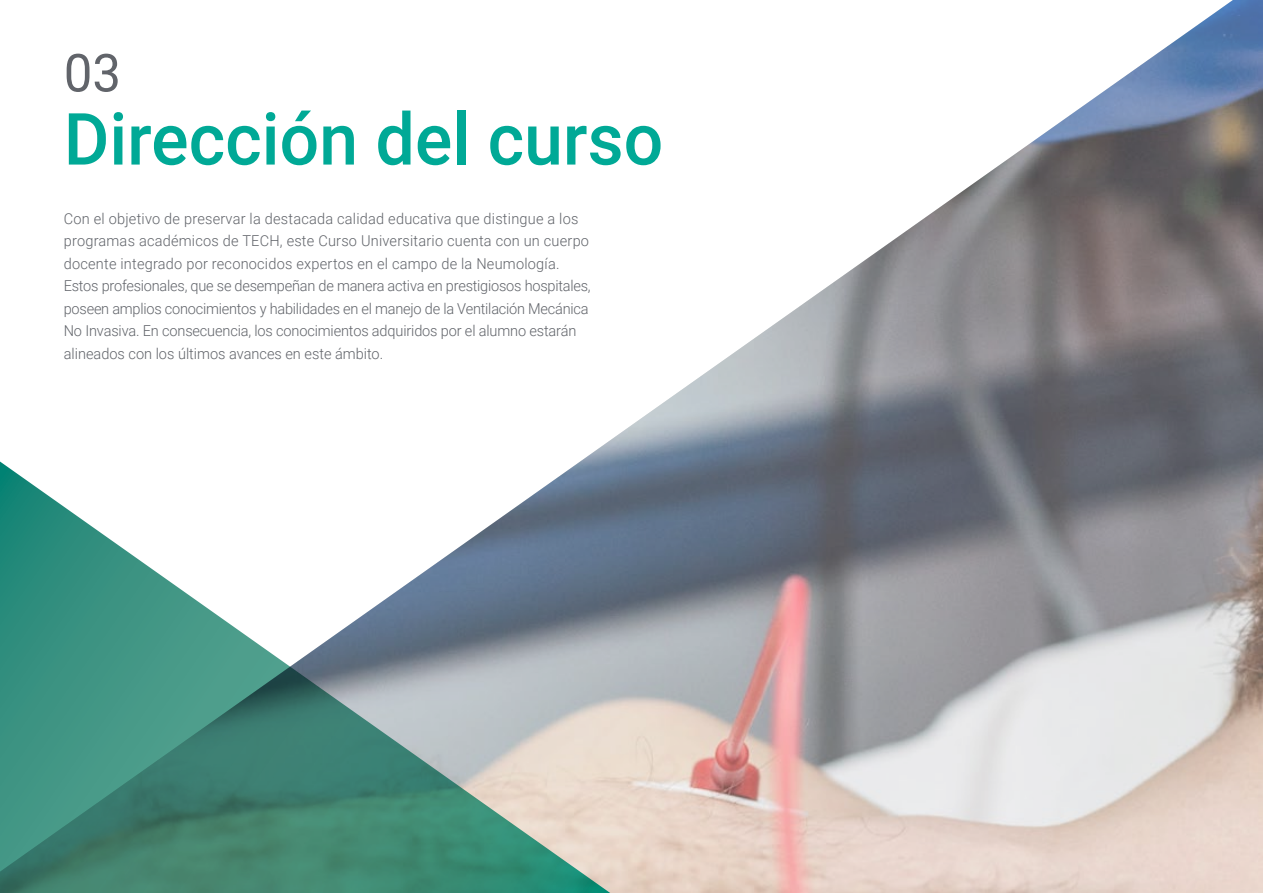
<style>
.page{position:relative;width:1263px;height:893px;background:#fff}
.page>*{position:absolute;margin:0;border:0;box-sizing:border-box;transform-origin:0 0}
.t1{font:500 72px "Roboto";color:#00a996}
.t2{font:52.5px "Roboto";color:#61646a}
.t3{font:300 15px/22.5px "Roboto";color:#61646a}
</style>
<div class="page">
<img style="left:602px;top:0;width:661px;height:893px">
<svg style="left:0;top:446px;width:640px;height:447px"></svg>
<h2 class="t2" style="left:64px;top:36px;width:59px">03</h2>
<h1 class="t1" style="left:64px;top:89px;width:601px">Dirección del curso</h1>
<p class="t3" style="left:64px;top:207px;width:528px">Con el objetivo de preservar la destacada calidad educativa que distingue a los programas académicos de TECH, este Curso Universitario cuenta con un cuerpo docente integrado por reconocidos expertos en el campo de la Neumología.<br>Estos profesionales, que se desempeñan de manera activa en prestigiosos hospitales, poseen amplios conocimientos y habilidades en el manejo de la Ventilación Mecánica No Invasiva. En consecuencia, los conocimientos adquiridos por el alumno estarán alineados con los últimos avances en este ámbito.</p>
</div>
